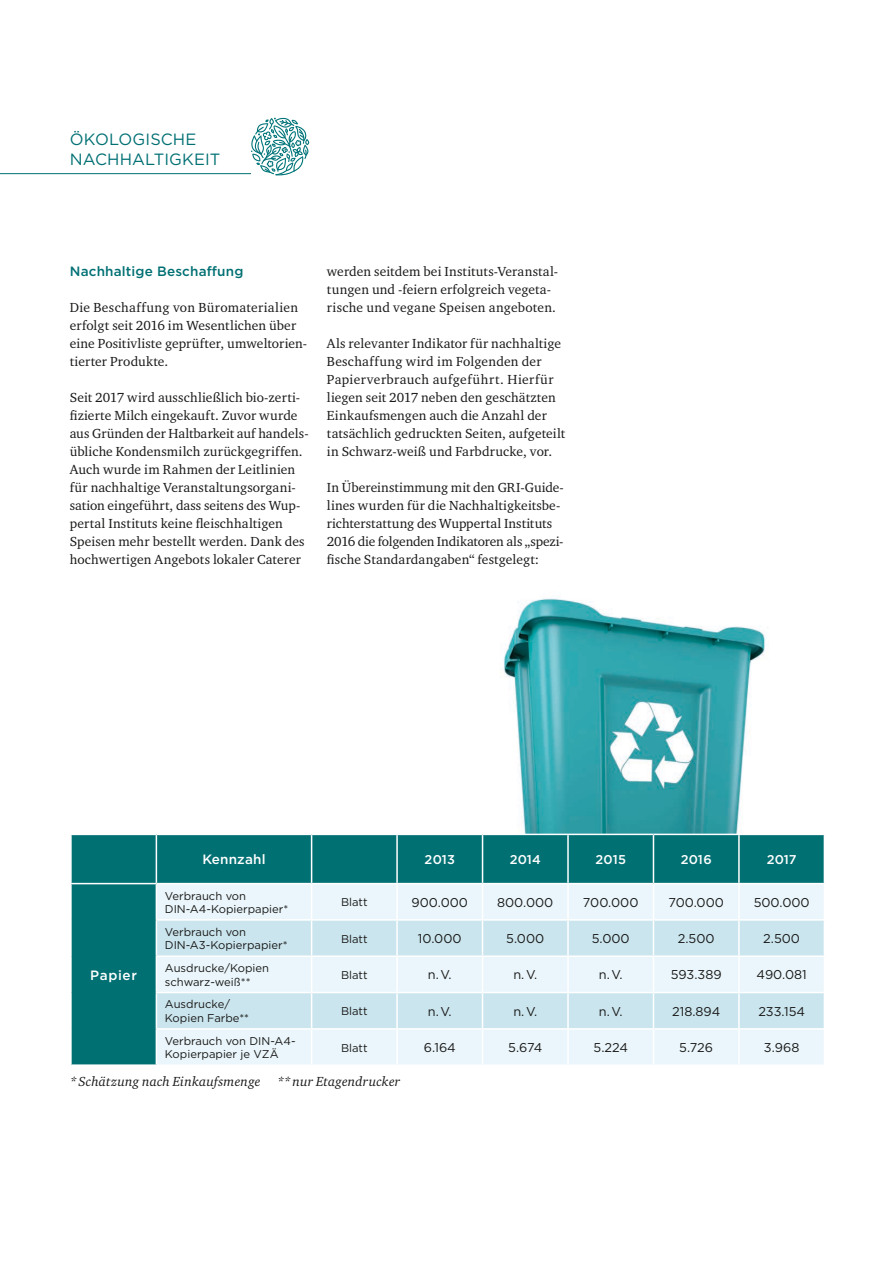
<style>
.page{position:relative;width:893px;height:1263px;background:#fff}
.page>*{position:absolute;margin:0;border:0;box-sizing:border-box;transform-origin:0 0}
.t1{font:16.35px/19.5px "Gotham";letter-spacing:.005em;color:#007073}
.t2{font:13.5px/18px "Charter ITC";letter-spacing:.01em;color:#1a1918}
.t3{font:italic 13.5px "Charter ITC";letter-spacing:.01em;color:#1a1918}
.t4{font:500 13.5px "Gotham";letter-spacing:.015em;color:#007073}
.t5{font:500 13.5px "Gotham";letter-spacing:.015em;color:#fff}
.t6{font:12.75px "Gotham";color:#1a1918}
.t7{font:500 12.75px "Gotham";letter-spacing:.01em;color:#fff}
.t8{font:11.25px/13.5px "Gotham";color:#1a1918}
</style>
<div class="page">
<img style="left:503px;top:598px;width:265px;height:236px">
<svg style="left:251px;top:118px;width:58px;height:57px"></svg>
<hr style="left:0;top:173px;width:251px;height:1px;background:#007073">
<div style="left:72px;top:835px;width:752px;height:48px;background:#007073"></div>
<div style="left:71px;top:883px;width:85px;height:182px;background:#007073"></div>
<div style="left:157px;top:884px;width:667px;height:180px;background:#eaf6fb"></div>
<svg style="left:157px;top:921px;width:667px;height:107px;fill:#cae5ee"></svg>
<hr style="left:567px;top:835px;width:2px;height:48px;background:#fff">
<hr style="left:653px;top:835px;width:1px;height:48px;background:#fff">
<hr style="left:738px;top:835px;width:2px;height:48px;background:#fff">
<hr style="left:70px;top:883px;width:86px;height:1px;background:#fff">
<hr style="left:70px;top:884px;width:2px;height:36px;background:#fff">
<hr style="left:311px;top:884px;width:1px;height:35px;background:#fff">
<hr style="left:396px;top:884px;width:2px;height:35px;background:#fff">
<hr style="left:482px;top:884px;width:1px;height:35px;background:#fff">
<hr style="left:567px;top:884px;width:2px;height:35px;background:#fff">
<hr style="left:653px;top:884px;width:1px;height:35px;background:#fff">
<hr style="left:738px;top:884px;width:2px;height:35px;background:#fff">
<hr style="left:70px;top:920px;width:2px;height:36px;background:#fff">
<hr style="left:156px;top:919px;width:156px;height:2px;background:#fff">
<hr style="left:312px;top:919px;width:85px;height:2px;background:#fff">
<hr style="left:311px;top:921px;width:1px;height:34px;background:#fff">
<hr style="left:397px;top:919px;width:85px;height:2px;background:#fff">
<hr style="left:396px;top:921px;width:2px;height:34px;background:#fff">
<hr style="left:482px;top:919px;width:86px;height:2px;background:#fff">
<hr style="left:482px;top:921px;width:1px;height:34px;background:#fff">
<hr style="left:568px;top:919px;width:85px;height:2px;background:#fff">
<hr style="left:567px;top:921px;width:2px;height:34px;background:#fff">
<hr style="left:653px;top:919px;width:86px;height:2px;background:#fff">
<hr style="left:653px;top:921px;width:1px;height:34px;background:#fff">
<hr style="left:739px;top:919px;width:86px;height:2px;background:#fff">
<hr style="left:738px;top:921px;width:2px;height:34px;background:#fff">
<hr style="left:70px;top:956px;width:2px;height:36px;background:#fff">
<hr style="left:156px;top:955px;width:156px;height:2px;background:#fff">
<hr style="left:312px;top:955px;width:85px;height:2px;background:#fff">
<hr style="left:311px;top:957px;width:1px;height:35px;background:#fff">
<hr style="left:397px;top:955px;width:85px;height:2px;background:#fff">
<hr style="left:396px;top:957px;width:2px;height:35px;background:#fff">
<hr style="left:482px;top:955px;width:86px;height:2px;background:#fff">
<hr style="left:482px;top:957px;width:1px;height:35px;background:#fff">
<hr style="left:568px;top:955px;width:85px;height:2px;background:#fff">
<hr style="left:567px;top:957px;width:2px;height:35px;background:#fff">
<hr style="left:653px;top:955px;width:86px;height:2px;background:#fff">
<hr style="left:653px;top:957px;width:1px;height:35px;background:#fff">
<hr style="left:739px;top:955px;width:86px;height:2px;background:#fff">
<hr style="left:738px;top:957px;width:2px;height:35px;background:#fff">
<hr style="left:70px;top:992px;width:2px;height:37px;background:#fff">
<hr style="left:156px;top:992px;width:156px;height:1px;background:#fff">
<hr style="left:312px;top:992px;width:85px;height:1px;background:#fff">
<hr style="left:311px;top:993px;width:1px;height:35px;background:#fff">
<hr style="left:397px;top:992px;width:85px;height:1px;background:#fff">
<hr style="left:396px;top:993px;width:2px;height:35px;background:#fff">
<hr style="left:482px;top:992px;width:86px;height:1px;background:#fff">
<hr style="left:482px;top:993px;width:1px;height:35px;background:#fff">
<hr style="left:568px;top:992px;width:85px;height:1px;background:#fff">
<hr style="left:567px;top:993px;width:2px;height:35px;background:#fff">
<hr style="left:653px;top:992px;width:86px;height:1px;background:#fff">
<hr style="left:653px;top:993px;width:1px;height:35px;background:#fff">
<hr style="left:739px;top:992px;width:86px;height:1px;background:#fff">
<hr style="left:738px;top:993px;width:2px;height:35px;background:#fff">
<hr style="left:70px;top:1029px;width:2px;height:35px;background:#fff">
<hr style="left:156px;top:1028px;width:156px;height:1px;background:#fff">
<hr style="left:312px;top:1028px;width:85px;height:1px;background:#fff">
<hr style="left:311px;top:1029px;width:1px;height:35px;background:#fff">
<hr style="left:397px;top:1028px;width:85px;height:1px;background:#fff">
<hr style="left:396px;top:1029px;width:2px;height:35px;background:#fff">
<hr style="left:482px;top:1028px;width:86px;height:1px;background:#fff">
<hr style="left:482px;top:1029px;width:1px;height:35px;background:#fff">
<hr style="left:568px;top:1028px;width:85px;height:1px;background:#fff">
<hr style="left:567px;top:1029px;width:2px;height:35px;background:#fff">
<hr style="left:653px;top:1028px;width:86px;height:1px;background:#fff">
<hr style="left:653px;top:1029px;width:1px;height:35px;background:#fff">
<hr style="left:739px;top:1028px;width:86px;height:1px;background:#fff">
<hr style="left:738px;top:1029px;width:2px;height:35px;background:#fff">
<hr style="left:70px;top:1064px;width:86px;height:2px;background:#fff">
<hr style="left:156px;top:835px;width:1px;height:48px;background:#fff">
<hr style="left:311px;top:835px;width:1px;height:48px;background:#fff">
<hr style="left:396px;top:835px;width:2px;height:48px;background:#fff">
<hr style="left:482px;top:835px;width:1px;height:48px;background:#fff">
<p class="t1" style="left:70px;top:130px;width:152px">ÖKOLOGISCHE<br>NACHHALTIGKEIT</p>
<p class="t4" style="left:70px;top:262px;width:175px">Nachhaltige Beschaffung</p>
<p class="t2" style="left:70px;top:298px;width:239px">Die Beschaffung von Büromaterialien erfolgt seit 2016 im Wesentlichen über eine Positivliste geprüfter, umweltorien&shy;tierter Produkte.</p>
<p class="t2" style="left:70px;top:388px;width:240px">Seit 2017 wird ausschließlich bio-zerti&shy;fizierte Milch eingekauft. Zuvor wurde aus Gründen der Haltbarkeit auf handels&shy;übliche Kondensmilch zurückgegriffen.<br>Auch wurde im Rahmen der Leitlinien für nachhaltige Veranstaltungsorgani&shy;sation eingeführt, dass seitens des Wup&shy;pertal Instituts keine fleischhaltigen Speisen mehr bestellt werden. Dank des hochwertigen Angebots lokaler Caterer</p>
<p class="t2" style="left:327px;top:262px;width:233px">werden seitdem bei Instituts-Veranstal&shy;tungen und -feiern erfolgreich vegeta&shy;rische und vegane Speisen angeboten.</p>
<p class="t2" style="left:327px;top:334px;width:240px">Als relevanter Indikator für nachhaltige Beschaffung wird im Folgenden der Papierverbrauch aufgeführt. Hierfür liegen seit 2017 neben den geschätzten Einkaufsmengen auch die Anzahl der tatsächlich gedruckten Seiten, aufgeteilt in Schwarz-weiß und Farbdrucke, vor.</p>
<p class="t2" style="left:327px;top:478px;width:238px">In Übereinstimmung mit den GRI-Guide&shy;lines wurden für die Nachhaltigkeitsbe&shy;richterstattung des Wuppertal Instituts 2016 die folgenden Indikatoren als „spezi&shy;fische Standardangaben“ festgelegt:</p>
<p class="t5" style="left:90px;top:966px;width:48px">Papier</p>
<p class="t5" style="left:202px;top:851px;width:65px">Kennzahl</p>
<p class="t7" style="left:425px;top:851px;width:32px">2013</p>
<p class="t7" style="left:510px;top:851px;width:33px">2014</p>
<p class="t7" style="left:595px;top:851px;width:32px">2015</p>
<p class="t7" style="left:681px;top:851px;width:33px">2016</p>
<p class="t7" style="left:767px;top:851px;width:32px">2017</p>
<p class="t8" style="left:165px;top:888px;width:125px">Verbrauch von<br>DIN-A4-Kopierpapier*</p>
<p class="t8" style="left:341px;top:895px;width:28px">Blatt</p>
<p class="t6" style="left:412px;top:894px;width:58px">900.000</p>
<p class="t6" style="left:497px;top:894px;width:58px">800.000</p>
<p class="t6" style="left:583px;top:894px;width:57px">700.000</p>
<p class="t6" style="left:668px;top:894px;width:57px">700.000</p>
<p class="t6" style="left:754px;top:894px;width:57px">500.000</p>
<p class="t8" style="left:165px;top:925px;width:124px">Verbrauch von<br>DIN-A3-Kopierpapier*</p>
<p class="t8" style="left:341px;top:931px;width:28px">Blatt</p>
<p class="t6" style="left:418px;top:930px;width:45px">10.000</p>
<p class="t6" style="left:506px;top:930px;width:40px">5.000</p>
<p class="t6" style="left:592px;top:930px;width:40px">5.000</p>
<p class="t6" style="left:678px;top:930px;width:38px">2.500</p>
<p class="t6" style="left:763px;top:930px;width:38px">2.500</p>
<p class="t8" style="left:165px;top:961px;width:106px">Ausdrucke/Kopien schwarz-weiß**</p>
<p class="t8" style="left:341px;top:968px;width:28px">Blatt</p>
<p class="t6" style="left:428px;top:967px;width:25px">n. V.</p>
<p class="t6" style="left:513px;top:967px;width:25px">n. V.</p>
<p class="t6" style="left:599px;top:967px;width:25px">n. V.</p>
<p class="t6" style="left:671px;top:967px;width:52px">593.389</p>
<p class="t6" style="left:757px;top:967px;width:52px">490.081</p>
<p class="t8" style="left:165px;top:997px;width:86px">Ausdrucke/<br>Kopien Farbe**</p>
<p class="t8" style="left:341px;top:1004px;width:28px">Blatt</p>
<p class="t6" style="left:428px;top:1003px;width:25px">n. V.</p>
<p class="t6" style="left:513px;top:1003px;width:25px">n. V.</p>
<p class="t6" style="left:599px;top:1003px;width:25px">n. V.</p>
<p class="t6" style="left:672px;top:1003px;width:50px">218.894</p>
<p class="t6" style="left:758px;top:1003px;width:48px">233.154</p>
<p class="t8" style="left:165px;top:1034px;width:132px">Verbrauch von DIN-A4-<br>Kopierpapier je VZÄ</p>
<p class="t8" style="left:341px;top:1040px;width:28px">Blatt</p>
<p class="t6" style="left:424px;top:1039px;width:34px">6.164</p>
<p class="t6" style="left:508px;top:1039px;width:35px">5.674</p>
<p class="t6" style="left:593px;top:1039px;width:36px">5.224</p>
<p class="t6" style="left:679px;top:1039px;width:35px">5.726</p>
<p class="t6" style="left:764px;top:1039px;width:37px">3.968</p>
<p class="t3" style="left:70px;top:1073px;width:192px">*Schätzung nach Einkaufsmenge</p>
<p class="t3" style="left:277px;top:1073px;width:124px">**nur Etagendrucker</p>
</div>
